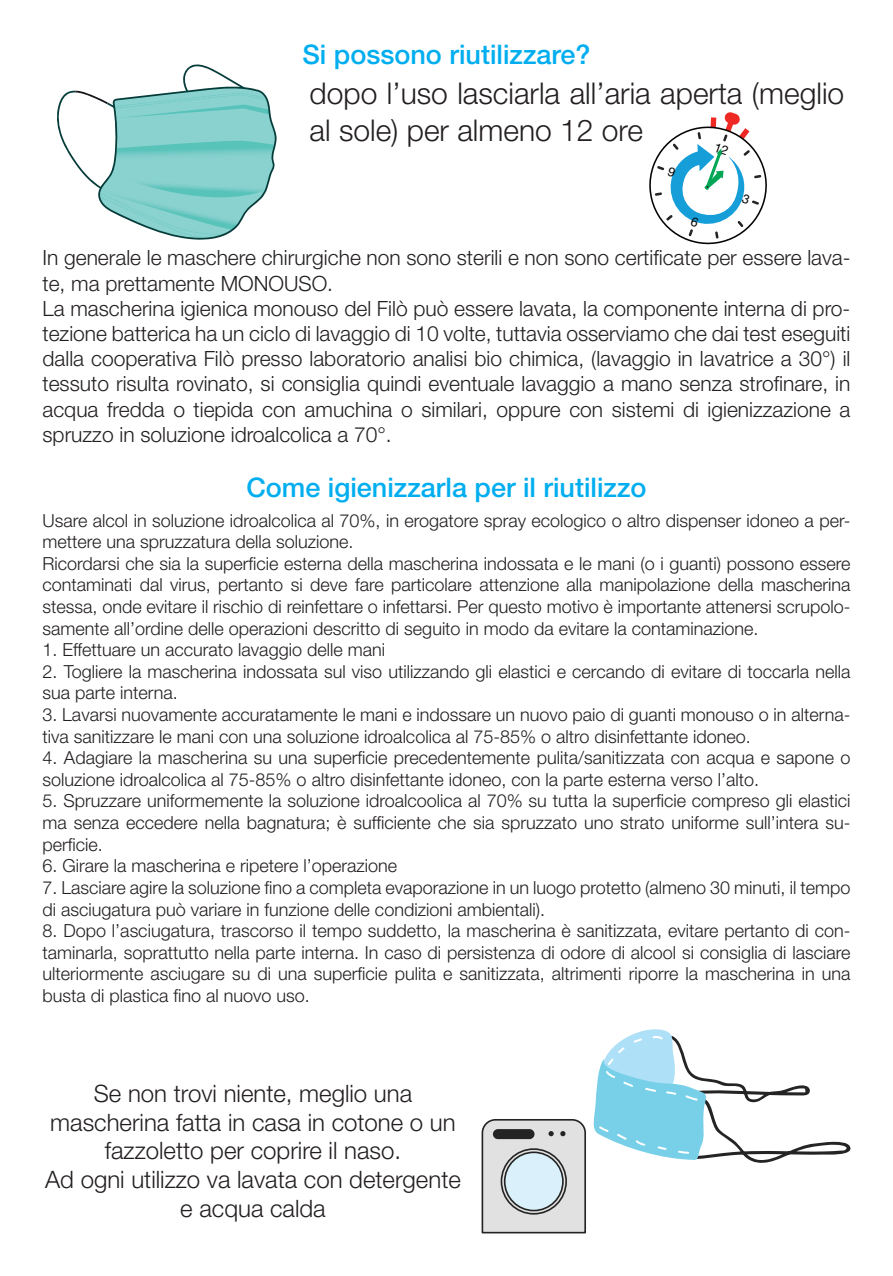
<style>
.page{position:relative;width:893px;height:1276px;background:#fff}
.page>*{position:absolute;margin:0;border:0;box-sizing:border-box;transform-origin:0 0}
.t1{font:300 30px/36px "Helvetica Neue";color:#231f20}
.t2{font:500 27px "Helvetica Neue";color:#00aeef}
.t3{font:300 24px/28.8px "Helvetica Neue";color:#231f20;text-align:center}
.t4{font:300 21px/25.2px "Helvetica Neue";color:#231f20}
.t5{font:300 18px/21.6px "Helvetica Neue";color:#231f20}
</style>
<div class="page">
<svg style="left:57px;top:64px;width:220px;height:176px"></svg>
<svg style="left:481px;top:1029px;width:370px;height:205px"></svg>
<svg style="left:649px;top:112px;width:118px;height:133px"></svg>
<h2 class="t2" style="left:302px;top:38px;width:290px">Si possono riutilizzare?</h2>
<h1 class="t1" style="left:310px;top:75px;width:536px">dopo l’uso lasciarla all’aria aperta (meglio al sole) per almeno 12 ore</h1>
<p class="t4" style="left:43px;top:245px;width:809px">In generale le maschere chirurgiche non sono sterili e non sono certificate per essere lava&shy;te, ma prettamente MONOUSO.<br>La mascherina igienica monouso del Filò può essere lavata, la componente interna di pro&shy;tezione batterica ha un ciclo di lavaggio di 10 volte, tuttavia osserviamo che dai test eseguiti dalla cooperativa Filò presso laboratorio analisi bio chimica, (lavaggio in lavatrice a 30°) il tessuto risulta rovinato, si consiglia quindi eventuale lavaggio a mano senza strofinare, in acqua fredda o tiepida con amuchina o similari, oppure con sistemi di igienizzazione a spruzzo in soluzione idroalcolica a 70°.</p>
<h2 class="t2" style="left:246px;top:471px;width:402px">Come igienizzarla per il riutilizzo</h2>
<p class="t5" style="left:43px;top:509px;width:809px">Usare alcol in soluzione idroalcolica al 70%, in erogatore spray ecologico o altro dispenser idoneo a per&shy;mettere una spruzzatura della soluzione.<br>Ricordarsi che sia la superficie esterna della mascherina indossata e le mani (o i guanti) possono essere contaminati dal virus, pertanto si deve fare particolare attenzione alla manipolazione della mascherina stessa, onde evitare il rischio di reinfettare o infettarsi. Per questo motivo è importante attenersi scrupolo&shy;samente all’ordine delle operazioni descritto di seguito in modo da evitare la contaminazione.</p>
<p class="t5" style="left:43px;top:638px;width:344px">1. Effettuare un accurato lavaggio delle mani</p>
<p class="t5" style="left:43px;top:660px;width:809px">2. Togliere la mascherina indossata sul viso utilizzando gli elastici e cercando di evitare di toccarla nella sua parte interna.</p>
<p class="t5" style="left:43px;top:703px;width:809px">3. Lavarsi nuovamente accuratamente le mani e indossare un nuovo paio di guanti monouso o in alterna&shy;tiva sanitizzare le mani con una soluzione idroalcolica al 75-85% o altro disinfettante idoneo.</p>
<p class="t5" style="left:43px;top:746px;width:809px">4. Adagiare la mascherina su una superficie precedentemente pulita/sanitizzata con acqua e sapone o soluzione idroalcolica al 75-85% o altro disinfettante idoneo, con la parte esterna verso l’alto.</p>
<p class="t5" style="left:43px;top:790px;width:809px;text-align:justify">5. Spruzzare uniformemente la soluzione idroalcoolica al 70% su tutta la superficie compreso gli elastici ma senza eccedere nella bagnatura; è sufficiente che sia spruzzato uno strato uniforme sull’intera su&shy;perficie.</p>
<p class="t5" style="left:43px;top:854px;width:356px">6. Girare la mascherina e ripetere l’operazione</p>
<p class="t5" style="left:43px;top:876px;width:809px">7. Lasciare agire la soluzione fino a completa evaporazione in un luogo protetto (almeno 30 minuti, il tempo di asciugatura può variare in funzione delle condizioni ambientali).</p>
<p class="t5" style="left:43px;top:919px;width:809px;text-align:justify">8. Dopo l’asciugatura, trascorso il tempo suddetto, la mascherina è sanitizzata, evitare pertanto di con&shy;taminarla, soprattutto nella parte interna. In caso di persistenza di odore di alcool si consiglia di lasciare ulteriormente asciugare su di una superficie pulita e sanitizzata, altrimenti riporre la mascherina in una busta di plastica fino al nuovo uso.</p>
<h3 class="t3" style="left:45px;top:1078px;width:417px">Se non trovi niente, meglio una mascherina fatta in casa in cotone o un fazzoletto per coprire il naso.<br>Ad ogni utilizzo va lavata con detergente e acqua calda</h3>
</div>
